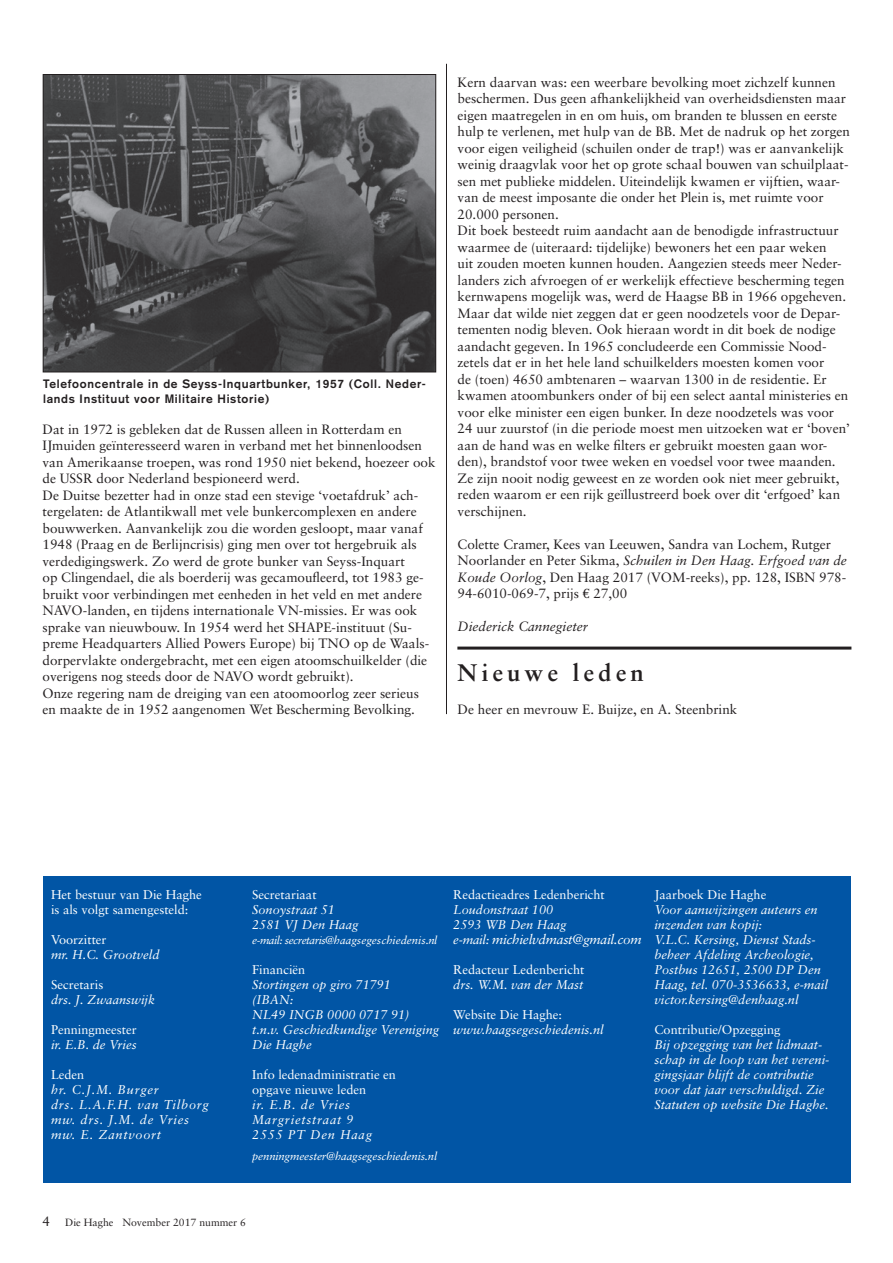
<style>
.page{position:relative;width:893px;height:1263px;background:#fff}
.page>*{position:absolute;margin:0;border:0;box-sizing:border-box;transform-origin:0 0}
.t1{font:700 24px "Sabon";letter-spacing:.17em;color:#231f20}
.t2{font:13.5px/16.5px "Sabon";color:#231f20}
.t3{font:italic 13.5px "Sabon";letter-spacing:-.02em;color:#fff}
.t4{font:italic 13.5px "Sabon";color:#231f20}
.t5{font:italic 12.75px/15px "Sabon";color:#fff}
.t6{font:12.75px/15px "Sabon";color:#fff}
.t7{font:italic 12.75px/15px "Sabon";letter-spacing:.06em;color:#fff}
.t8{font:700 12px/15px "Akzidenz Grotesk";letter-spacing:.06em;color:#231f20}
.t9{font:italic 11.25px "Sabon";letter-spacing:-.01em;color:#fff}
.t10{font:10.5px "Sabon";color:#231f20}
.s1{font-style:italic}
.s2{font-family:"Euro Serif"}
.s3{font-size:12.75px}
.s4{font-size:13.5px}
</style>
<div class="page">
<hr style="left:446px;top:64px;width:1px;height:650px;background:#231f20">
<div style="left:43px;top:877px;width:808px;height:306px;background:#0155a5"></div>
<hr style="left:457px;top:647px;width:394px;height:3px;background:#231f20">
<img style="left:45px;top:76px;width:389px;height:294px">
<div style="left:43px;top:74px;width:393px;height:298px;border:1px solid #231f20"></div>
<p class="t8" style="left:43px;top:376px;width:384px">Telefooncentrale in de Seyss-Inquartbunker, 1957 (Coll. Neder&shy;lands Instituut voor Militaire Historie)</p>
<p class="t2" style="left:43px;top:420px;width:395px">Dat in 1972 is gebleken dat de Russen alleen in Rotterdam en IJmuiden geïnteresseerd waren in verband met het binnenloodsen van Amerikaanse troepen, was rond 1950 niet bekend, hoezeer ook de USSR door Nederland bespioneerd werd.<br>De Duitse bezetter had in onze stad een stevige ‘voetafdruk’ ach&shy;tergelaten: de Atlantikwall met vele bunkercomplexen en andere bouwwerken. Aanvankelijk zou die worden gesloopt, maar vanaf 1948 (Praag en de Berlijncrisis) ging men over tot hergebruik als verdedigingswerk. Zo werd de grote bunker van Seyss-Inquart<br>op Clingendael, die als boerderij was gecamoufleerd, tot 1983 ge&shy;bruikt voor verbindingen met eenheden in het veld en met andere NAVO-landen, en tijdens internationale VN-missies. Er was ook sprake van nieuwbouw. In 1954 werd het SHAPE-instituut (Su&shy;preme Headquarters Allied Powers Europe) bij TNO op de Waals&shy;dorpervlakte ondergebracht, met een eigen atoomschuilkelder (die overigens nog steeds door de NAVO wordt gebruikt).<br>Onze regering nam de dreiging van een atoomoorlog zeer serieus en maakte de in 1952 aangenomen Wet Bescherming Bevolking.</p>
<p class="t2" style="left:458px;top:74px;width:394px">Kern daarvan was: een weerbare bevolking moet zichzelf kunnen beschermen. Dus geen afhankelijkheid van overheidsdiensten maar eigen maatregelen in en om huis, om branden te blussen en eerste hulp te verlenen, met hulp van de BB. Met de nadruk op het zorgen voor eigen veiligheid (schuilen onder de trap!) was er aanvankelijk weinig draagvlak voor het op grote schaal bouwen van schuilplaat&shy;sen met publieke middelen. Uiteindelijk kwamen er vijftien, waar&shy;van de meest imposante die onder het Plein is, met ruimte voor 20.000 personen.<br>Dit boek besteedt ruim aandacht aan de benodigde infrastructuur waarmee de (uiteraard: tijdelijke) bewoners het een paar weken<br>uit zouden moeten kunnen houden. Aangezien steeds meer Neder&shy;landers zich afvroegen of er werkelijk effectieve bescherming tegen kernwapens mogelijk was, werd de Haagse BB in 1966 opgeheven.<br>Maar dat wilde niet zeggen dat er geen noodzetels voor de Depar&shy;tementen nodig bleven. Ook hieraan wordt in dit boek de nodige aandacht gegeven. In 1965 concludeerde een Commissie Nood&shy;zetels dat er in het hele land schuilkelders moesten komen voor<br>de (toen) 4650 ambtenaren – waarvan 1300 in de residentie. Er kwamen atoombunkers onder of bij een select aantal ministeries en voor elke minister een eigen bunker. In deze noodzetels was voor 24 uur zuurstof (in die periode moest men uitzoeken wat er ‘boven’ aan de hand was en welke filters er gebruikt moesten gaan wor&shy;den), brandstof voor twee weken en voedsel voor twee maanden.<br>Ze zijn nooit nodig geweest en ze worden ook niet meer gebruikt, reden waarom er een rijk geïllustreerd boek over dit ‘erfgoed’ kan verschijnen.</p>
<p class="t2" style="left:458px;top:536px;width:391px">Colette Cramer, Kees van Leeuwen, Sandra van Lochem, Rutger Noorlander en Peter Sikma, <span class="s1">Schuilen in Den Haag. Erfgoed van de Koude Oorlog</span>, Den Haag 2017 (VOM-reeks), pp. 128, ISBN 978- 94-6010-069-7, prijs <span class="s2">€</span> 27,00</p>
<p class="t4" style="left:458px;top:619px;width:132px">Diederick Cannegieter</p>
<h1 class="t1" style="left:458px;top:658px;width:188px">Nieuwe leden</h1>
<p class="t2" style="left:458px;top:701px;width:281px">De heer en mevrouw E. Buijze, en A. Steenbrink</p>
<p class="t6" style="left:51px;top:887px;width:152px">Het bestuur van Die Haghe is als volgt samengesteld:</p>
<p class="t6" style="left:51px;top:932px;width:57px">Voorzitter</p>
<p class="t5" style="left:51px;top:947px;width:110px">mr. H.C. Grootveld</p>
<p class="t6" style="left:51px;top:977px;width:54px">Secretaris</p>
<p class="t5" style="left:51px;top:992px;width:106px">drs. J. Zwaanswijk</p>
<p class="t6" style="left:51px;top:1022px;width:87px">Penningmeester</p>
<p class="t5" style="left:51px;top:1037px;width:87px">ir. E.B. de Vries</p>
<p class="t6" style="left:51px;top:1067px;width:35px">Leden</p>
<p class="t7" style="left:51px;top:1082px;width:159px">hr. C.J.M. Burger<br>drs. L.A.F.H. van Tilborg mw. drs. J.M. de Vries mw. E. Zantvoort</p>
<p class="t6" style="left:252px;top:887px;width:66px">Secretariaat</p>
<p class="t5" style="left:252px;top:902px;width:108px">Sonoystraat 51<br>2581 VJ Den Haag</p>
<p class="t9" style="left:252px;top:934px;width:187px">e-mail: secretaris@haagsegeschiedenis.nl</p>
<p class="t6" style="left:252px;top:962px;width:55px">Financiën</p>
<p class="t5" style="left:252px;top:977px;width:189px">Stortingen op giro 71791<br>(IBAN:<br>NL49 INGB 0000 0717 91) t.n.v. Geschiedkundige Vereniging<br>Die Haghe</p>
<p class="t6" style="left:252px;top:1067px;width:145px">Info ledenadministratie en opgave nieuwe leden</p>
<p class="t7" style="left:252px;top:1097px;width:121px">ir. E.B. de Vries<br>Margrietstraat 9<br>2555 PT Den Haag</p>
<p class="t9" style="left:252px;top:1149px;width:187px">penningmeester@haagsegeschiedenis.nl</p>
<p class="t6" style="left:453px;top:887px;width:153px">Redactieadres Ledenbericht</p>
<p class="t5" style="left:453px;top:902px;width:115px">Loudonstraat 100<br>2593 WB Den Haag</p>
<p class="t3" style="left:453px;top:931px;width:190px"><span class="s3">e-mail:</span> michielvdmast@gmail.com</p>
<p class="t6" style="left:453px;top:962px;width:133px">Redacteur Ledenbericht</p>
<p class="t5" style="left:453px;top:977px;width:132px">drs. W.M. van der Mast</p>
<p class="t6" style="left:453px;top:1007px;width:110px">Website Die Haghe:</p>
<p class="t5" style="left:453px;top:1022px;width:152px">www.haagsegeschiedenis.nl</p>
<p class="t6" style="left:654px;top:887px;width:113px">Jaarboek Die Haghe</p>
<p class="t5" style="left:654px;top:902px;width:175px">Voor aanwijzingen auteurs en inzenden van kopij:<br>V.L.C. Kersing, Dienst Stads&shy;beheer Afdeling Archeologie,<br>Postbus 12651, 2500 DP Den<br>Haag, tel. 070-3536633, e-mail victor.kersing@denhaag.nl</p>
<p class="t6" style="left:654px;top:1022px;width:128px">Contributie/Opzegging</p>
<p class="t5" style="left:654px;top:1037px;width:177px">Bij opzegging van het lidmaat&shy;schap in de loop van het vereni&shy;gingsjaar blijft de contributie voor dat jaar verschuldigd. Zie<br>Statuten op website Die Haghe.</p>
<p class="t10" style="left:43px;top:1216px;width:205px"><span class="s4">4</span> Die Haghe November 2017 nummer 6</p>
</div>
